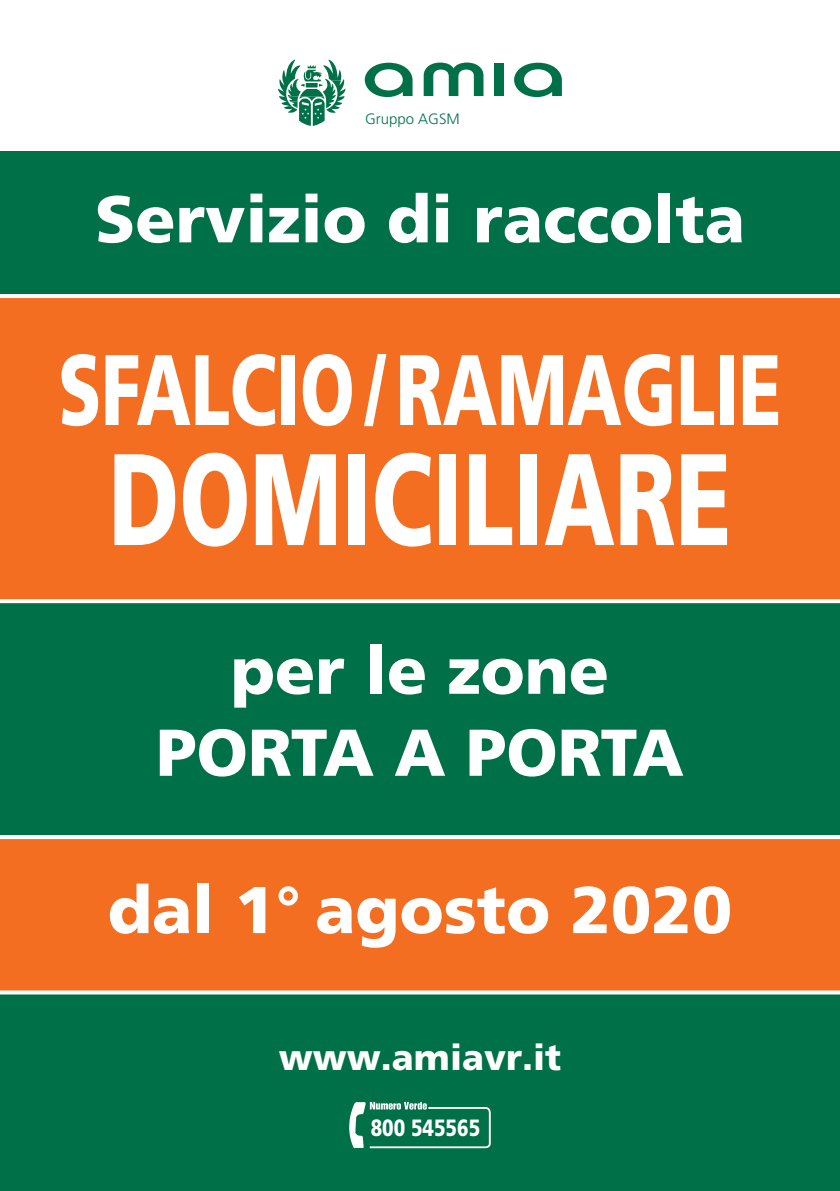
<style>
.page{position:relative;width:840px;height:1191px;background:#fff}
.page>*{position:absolute;margin:0;border:0;box-sizing:border-box;transform-origin:0 0}
.t1{font:900 130px "Frutiger LT Std";color:#fff;scale:.7 1}
.t2{font:900 100px "Frutiger LT Std";color:#fff;scale:.7 1}
.t3{font:900 66px/82px "Frutiger LT Std";color:#fff;text-align:center}
.t4{font:900 36px "Frutiger LT Std";color:#fff}
.t5{font:900 23.6px "Frutiger LT Std";color:#fff;scale:.8 1}
.t6{font:300 15px "Frutiger LT Std";color:#007049}
</style>
<div class="page">
<div style="left:0;top:152px;width:839px;height:1039px;background:#007049"></div>
<div style="left:0;top:295px;width:839px;height:306px;background:#f36e21"></div>
<svg style="left:423px;top:63px;width:60px;height:33px"></svg>
<svg style="left:364px;top:63px;width:48px;height:34px"></svg>
<svg style="left:514px;top:63px;width:47px;height:34px"></svg>
<div style="left:494px;top:64px;width:10px;height:32px;background:#007049"></div>
<svg style="left:278px;top:59px;width:67px;height:67px"></svg>
<img style="left:349px;top:1101px;width:142px;height:48px">
<div style="left:0;top:837px;width:839px;height:155px;background:#f36e21"></div>
<hr style="left:0;top:294px;width:839px;height:4px;background:#fff">
<svg style="left:0;top:599px;width:839px;height:4px;fill:#fff"></svg>
<svg style="left:0;top:835px;width:839px;height:4px;fill:#fff"></svg>
<svg style="left:0;top:990px;width:839px;height:4px;fill:#fff"></svg>
<p class="t6" style="left:365px;top:110px;width:96px">Gruppo AGSM</p>
<p class="t3" style="left:95px;top:178px;width:651px">Servizio di raccolta</p>
<h2 class="t2" style="left:58px;top:329px;width:1033px">SFALCIO / RAMAGLIE</h2>
<h1 class="t1" style="left:108px;top:421px;width:890px">DOMICILIARE</h1>
<p class="t3" style="left:156px;top:629px;width:529px">per le zone<br>PORTA A PORTA</p>
<p class="t3" style="left:108px;top:869px;width:625px">dal 1° agosto 2020</p>
<p class="t4" style="left:279px;top:1035px;width:283px">www.amiavr.it</p>
<p class="t5" style="left:370px;top:1114px;width:138px">800 545565</p>
</div>
